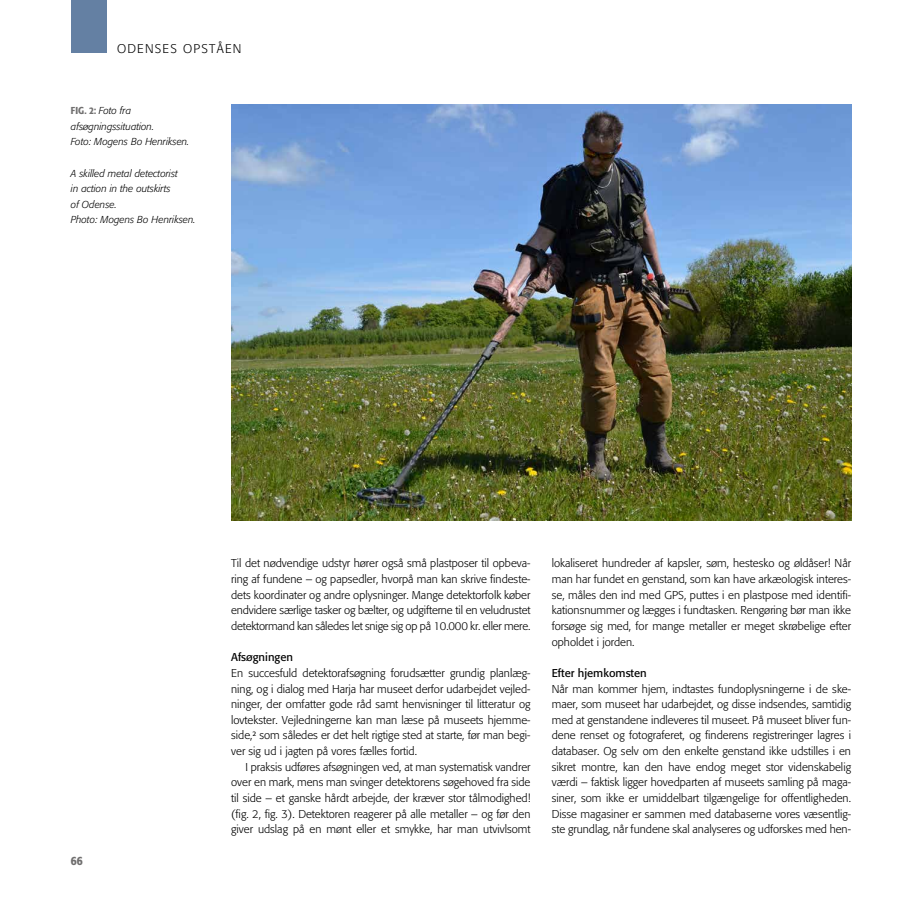
<style>
.page{position:relative;width:922px;height:922px;background:#fff}
.page>*{position:absolute;margin:0;border:0;box-sizing:border-box;transform-origin:0 0}
.t1{font:300 12.5px "Formata";letter-spacing:.1em;color:#000}
.t2{font:500 condensed 12.5px "Formata";color:#706f6f}
.t3{font:300 11.25px/15.6px "Formata";color:#000;text-align:justify}
.t4{font:11.25px "Formata";color:#000}
.t5{font:italic 300 10px/15.6px "Formata";color:#000}
.s1{font-weight:500;font-style:normal;font-stretch:condensed;color:#706f6f}
</style>
<div class="page">
<div style="left:71px;top:0;width:35px;height:53px;background:#6480a3"></div>
<img style="left:231px;top:105px;width:619px;height:415px">
<p class="t1" style="left:117px;top:41px;width:126px">ODENSES OPSTÅEN</p>
<p class="t5" style="left:71px;top:103px;width:120px"><span class="s1">FIG. 2:</span> Foto fra afsøgningssituation.<br>Foto: Mogens Bo Henriksen.</p>
<p class="t5" style="left:71px;top:165px;width:126px">A skilled metal detectorist<br>in action in the outskirts<br>of Odense.<br>Photo: Mogens Bo Henriksen.</p>
<p class="t2" style="left:71px;top:852px;width:13px">66</p>
<p class="t3" style="left:231px;top:555px;width:301px">Til det nødvendige udstyr hører også små plastposer til opbeva&shy;ring af fundene – og papsedler, hvorpå man kan skrive findeste&shy;dets koordinater og andre oplysninger. Mange detektorfolk køber endvidere særlige tasker og bælter, og udgifterne til en veludrustet detektormand kan således let snige sig op på 10.000 kr. eller mere.</p>
<p class="t4" style="left:231px;top:650px;width:63px">Afsøgningen</p>
<p class="t3" style="left:231px;top:665px;width:301px">En succesfuld detektorafsøgning forudsætter grundig planlæg&shy;ning, og i dialog med Harja har museet derfor udarbejdet vejled&shy;ninger, der omfatter gode råd samt henvisninger til litteratur og lovtekster. Vejledningerne kan man læse på museets hjemme&shy;side,<sup>2</sup> som således er det helt rigtige sted at starte, før man begi&shy;ver sig ud i jagten på vores fælles fortid.</p>
<p class="t3" style="left:231px;top:758px;width:301px;text-indent:14px">I praksis udføres afsøgningen ved, at man systematisk vandrer over en mark, mens man svinger detektorens søgehoved fra side til side – et ganske hårdt arbejde, der kræver stor tålmodighed! (fig. 2, fig. 3). Detektoren reagerer på alle metaller – og før den giver udslag på en mønt eller et smykke, har man utvivlsomt</p>
<p class="t3" style="left:551px;top:555px;width:301px">lokaliseret hundreder af kapsler, søm, hestesko og øldåser! Når man har fundet en genstand, som kan have arkæologisk interes&shy;se, måles den ind med GPS, puttes i en plastpose med identifi&shy;kationsnummer og lægges i fundtasken. Rengøring bør man ikke forsøge sig med, for mange metaller er meget skrøbelige efter opholdet i jorden.</p>
<p class="t4" style="left:551px;top:666px;width:96px">Efter hjemkomsten</p>
<p class="t3" style="left:551px;top:680px;width:301px">Når man kommer hjem, indtastes fundoplysningerne i de ske&shy;maer, som museet har udarbejdet, og disse indsendes, samtidig med at genstandene indleveres til museet. På museet bliver fun&shy;dene renset og fotograferet, og finderens registreringer lagres i databaser. Og selv om den enkelte genstand ikke udstilles i en sikret montre, kan den have endog meget stor videnskabelig værdi – faktisk ligger hovedparten af museets samling på maga&shy;siner, som ikke er umiddelbart tilgængelige for offentligheden.<br>Disse magasiner er sammen med databaserne vores væsentlig&shy;ste grundlag, når fundene skal analyseres og udforskes med hen-</p>
</div>
